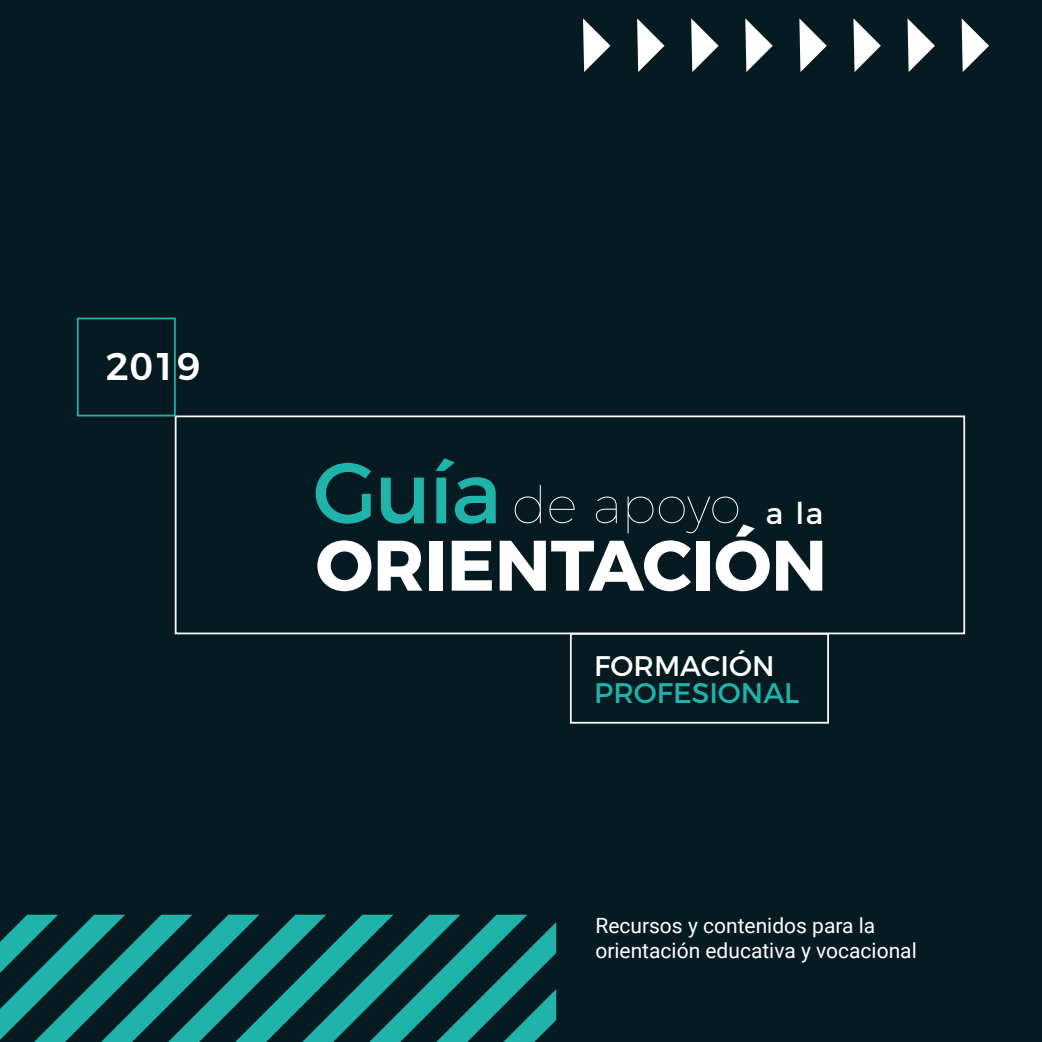
<style>
.page{position:relative;width:1042px;height:1042px;background:#061a22}
.page>*{position:absolute;margin:0;border:0;box-sizing:border-box;transform-origin:0 0}
.t1{font:700 71.23px "Montserrat";color:#fff}
.t2{font:100 51.62px "Montserrat";color:#fff}
.t3{font:500 38.5px "Montserrat";color:#fff}
.t4{font:28.35px "Montserrat";color:#1fb3aa}
.t5{font:28.35px "Montserrat";color:#fff}
.t6{font:21px/25.2px "Roboto";color:#fff}
.s1{font-weight:400;font-size:85.92px;color:#1fb3aa}
.s2{font-weight:400;font-size:29.93px}
</style>
<div class="page">
<svg style="left:0;top:914px;width:556px;height:128px"></svg>
<div style="left:175px;top:415px;width:790px;height:219px;border:2px solid #fff"></div>
<div style="left:570px;top:633px;width:259px;height:90px;border:2px solid #fff"></div>
<div style="left:77px;top:318px;width:99px;height:98px;border:2px solid #1fb3aa"></div>
<svg style="left:583px;top:18px;width:27px;height:54px"></svg>
<svg style="left:691px;top:18px;width:27px;height:54px"></svg>
<svg style="left:799px;top:18px;width:28px;height:54px"></svg>
<svg style="left:907px;top:18px;width:28px;height:54px"></svg>
<svg style="left:637px;top:18px;width:27px;height:54px"></svg>
<svg style="left:745px;top:18px;width:28px;height:54px"></svg>
<svg style="left:853px;top:18px;width:28px;height:54px"></svg>
<svg style="left:961px;top:18px;width:28px;height:54px"></svg>
<h3 class="t3" style="left:106px;top:336px;width:97px">2019</h3>
<h2 class="t2" style="left:313px;top:466px;width:512px"><span class="s1">Guía</span> de apoyo <span class="s2">a la</span></h2>
<h1 class="t1" style="left:316px;top:507px;width:513px">ORIENTACIÓN</h1>
<h3 class="t5" style="left:594px;top:643px;width:182px">FORMACIÓN</h3>
<h3 class="t4" style="left:594px;top:670px;width:207px">PROFESIONAL</h3>
<p class="t6" style="left:595px;top:912px;width:323px">Recursos y contenidos para la orientación educativa y vocacional</p>
</div>
